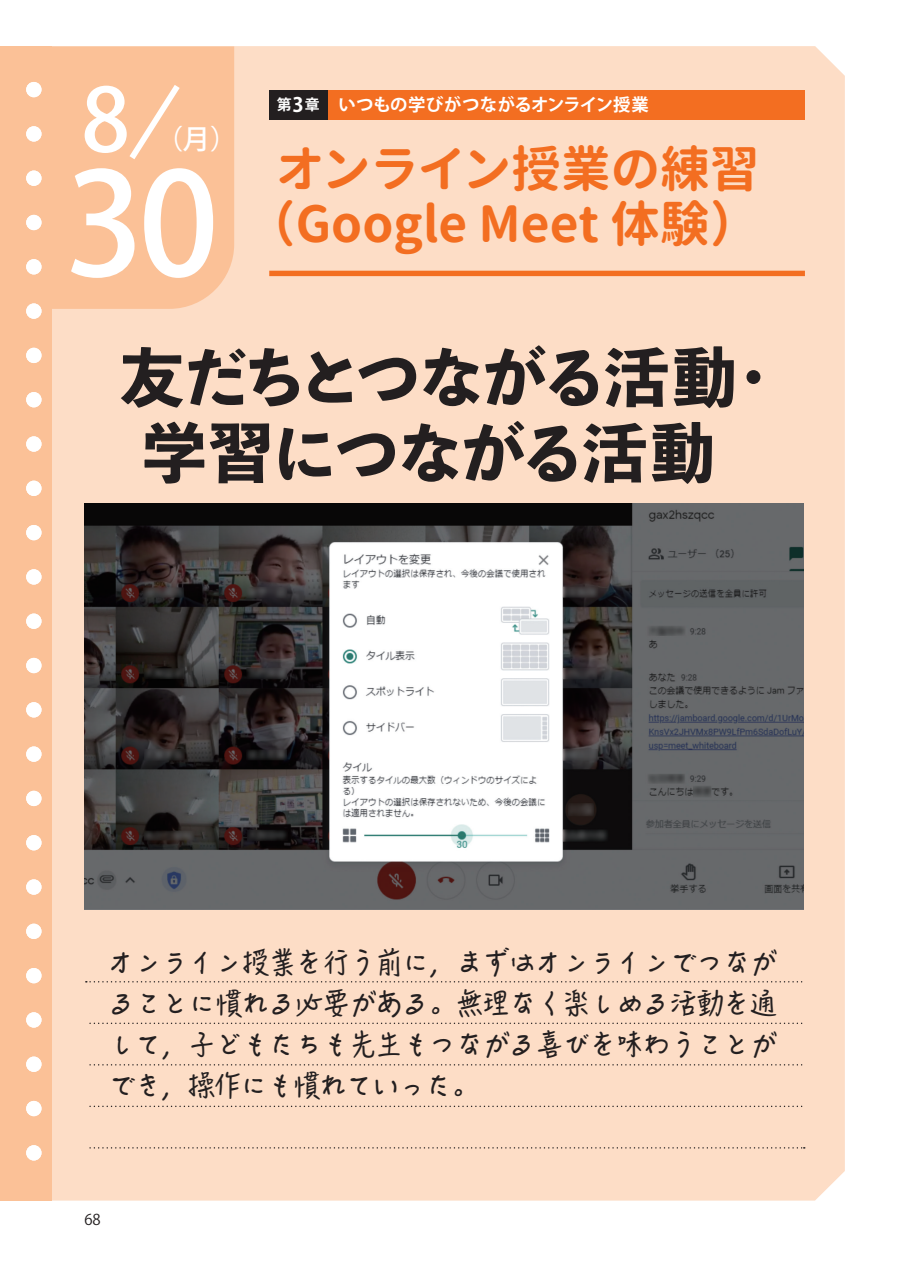
<style>
.page{position:relative;width:903px;height:1275px;background:#fff}
.page>*{position:absolute;margin:0;border:0;box-sizing:border-box;transform-origin:0 0}
.t1{font:500 141.4px "Koz Go Pr 6 N";color:#fff}
.t2{font:500 86.8px "Koz Go Pr 6 N";color:#fff}
.t3{font:800 64.58px/75.6px "Toppan Bunkyu Midashi Gothic Std N";letter-spacing:-.025em;color:#231f20;text-align:center}
.t4{font:700 49.52px/55.8px "Gen Jyuu Gothic";color:#f36e21;text-align:center}
.t5{font:27.3px/40.9px "Hanzi Pen SC W5";letter-spacing:-.05em;color:#231f20;text-align:justify}
.t6{font:500 27.3px "Koz Go Pr 6 N";color:#fff}
.t7{font:700 17.32px "Koz Go Pr 6 N";letter-spacing:.01em;color:#fff}
.t8{font:14.88px "Koz Go Pr 6 N";color:#231f20}
.s1{font-size:14.88px}
.s2{font-size:19.78px}
</style>
<div class="page">
<div style="left:52px;top:46px;width:793px;height:1154px;background:#fdddc6"></div>
<div style="left:0;top:46px;width:52px;height:1154px;background:#fbc197"></div>
<div style="left:26px;top:82px;width:16px;height:15px;background:#fff;border-radius:50%"></div>
<div style="left:26px;top:126px;width:16px;height:16px;background:#fff;border-radius:50%"></div>
<div style="left:26px;top:171px;width:16px;height:15px;background:#fff;border-radius:50%"></div>
<div style="left:26px;top:215px;width:16px;height:15px;background:#fff;border-radius:50%"></div>
<div style="left:26px;top:259px;width:16px;height:15px;background:#fff;border-radius:50%"></div>
<div style="left:26px;top:303px;width:16px;height:16px;background:#fff;border-radius:50%"></div>
<div style="left:26px;top:348px;width:16px;height:15px;background:#fff;border-radius:50%"></div>
<div style="left:26px;top:392px;width:16px;height:15px;background:#fff;border-radius:50%"></div>
<div style="left:26px;top:481px;width:16px;height:15px;background:#fff;border-radius:50%"></div>
<div style="left:26px;top:569px;width:16px;height:16px;background:#fff;border-radius:50%"></div>
<div style="left:26px;top:658px;width:16px;height:15px;background:#fff;border-radius:50%"></div>
<div style="left:26px;top:746px;width:16px;height:16px;background:#fff;border-radius:50%"></div>
<div style="left:26px;top:835px;width:16px;height:15px;background:#fff;border-radius:50%"></div>
<div style="left:26px;top:924px;width:16px;height:15px;background:#fff;border-radius:50%"></div>
<div style="left:26px;top:968px;width:16px;height:15px;background:#fff;border-radius:50%"></div>
<div style="left:26px;top:1012px;width:16px;height:16px;background:#fff;border-radius:50%"></div>
<div style="left:26px;top:1057px;width:16px;height:15px;background:#fff;border-radius:50%"></div>
<div style="left:26px;top:1101px;width:16px;height:15px;background:#fff;border-radius:50%"></div>
<div style="left:26px;top:436px;width:16px;height:16px;background:#fff;border-radius:50%"></div>
<div style="left:26px;top:525px;width:16px;height:15px;background:#fff;border-radius:50%"></div>
<div style="left:26px;top:614px;width:16px;height:15px;background:#fff;border-radius:50%"></div>
<div style="left:26px;top:702px;width:16px;height:15px;background:#fff;border-radius:50%"></div>
<div style="left:26px;top:791px;width:16px;height:15px;background:#fff;border-radius:50%"></div>
<div style="left:26px;top:879px;width:16px;height:16px;background:#fff;border-radius:50%"></div>
<div style="left:26px;top:1145px;width:16px;height:15px;background:#fff;border-radius:50%"></div>
<div style="left:52px;top:46px;width:182px;height:263px;background:#fbc197"></div>
<div style="left:269px;top:271px;width:536px;height:5px;background:#f36e21"></div>
<div style="left:269px;top:90px;width:536px;height:29px;background:#f36e21"></div>
<div style="left:269px;top:90px;width:59px;height:29px;background:#231f20"></div>
<img style="left:84px;top:504px;width:720px;height:406px">
<div style="left:86px;top:980px;width:719px;height:169px;background:#fdddc6"></div>
<svg style="left:124px;top:78px;width:61px;height:88px;background:#fbc6a0"></svg>
<h2 class="t2" style="left:81px;top:71px;width:50px">8</h2>
<p class="t6" style="left:156px;top:123px;width:83px">（月）</p>
<h1 class="t1" style="left:65px;top:145px;width:155px">30</h1>
<p class="t7" style="left:277px;top:95px;width:373px"><span class="s1">第</span><span class="s2">3</span><span class="s1">章</span>　いつもの学びがつながるオンライン授業</p>
<h3 class="t4" style="left:246px;top:139px;width:515px">オンライン授業の練習　（Google Meet 体験）</h3>
<h3 class="t3" style="left:88px;top:336px;width:699px">　友だちとつながる活動・学習につながる活動</h3>
<p class="t5" style="left:108px;top:941px;width:671px">オンライン授業を行う前に，まずはオンラインでつながることに慣れる必要がある。無理なく楽しめる活動を通して，子どもたちも先生もつながる喜びを味わうことができ，操作にも慣れていった。</p>
<p class="t8" style="left:84px;top:1211px;width:18px">68</p>
</div>
